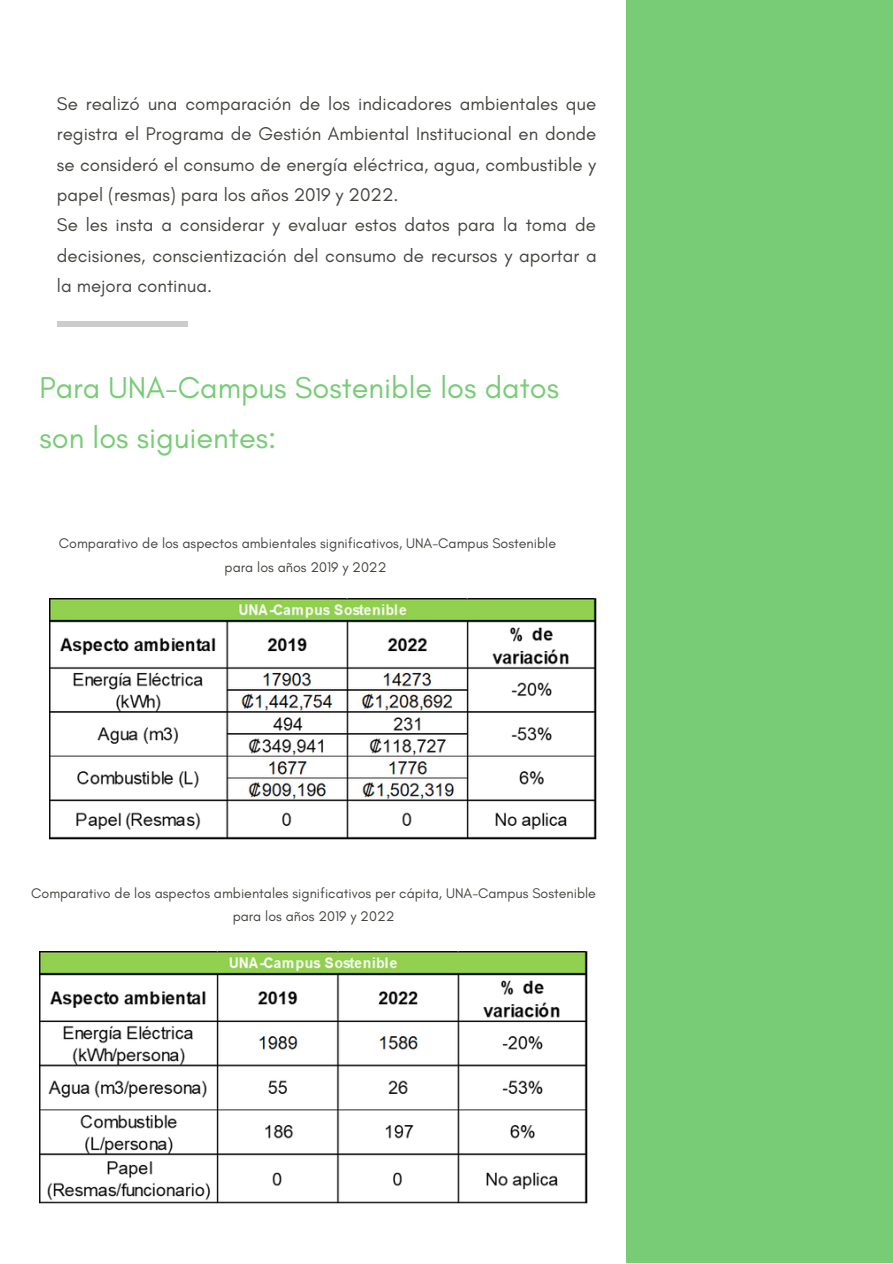
<style>
.page{position:relative;width:893px;height:1264px;background:#fff}
.page>*{position:absolute;margin:0;border:0;box-sizing:border-box;transform-origin:0 0}
.t1{font:30.75px/50.6px "Glacial Indifference";color:#78cc76}
.t2{font:18.75px/30.3px "Glacial Indifference";color:#444440}
.t3{font:14.25px/23.4px "Glacial Indifference";color:#444440;text-align:center}
</style>
<div class="page">
<div style="left:626px;top:0;width:266px;height:1262px;background:#78cc76"></div>
<div style="left:57px;top:322px;width:130px;height:5px;background:#ccc"></div>
<img style="left:49px;top:598px;width:547px;height:242px">
<img style="left:39px;top:951px;width:548px;height:252px">
<p class="t2" style="left:57px;top:88px;width:541px">Se realizó una comparación de los indicadores ambientales que registra el Programa de Gestión Ambiental Institucional en donde se consideró el consumo de energía eléctrica, agua, combustible y papel (resmas) para los años 2019 y 2022.<br>Se les insta a considerar y evaluar estos datos para la toma de decisiones, conscientización del consumo de recursos y aportar a la mejora continua.</p>
<h1 class="t1" style="left:39px;top:361px;width:521px">Para UNA-Campus Sostenible los datos son los siguientes:</h1>
<p class="t3" style="left:59px;top:531px;width:498px">Comparativo de los aspectos ambientales significativos, UNA-Campus Sostenible para los años 2019 y 2022</p>
<p class="t3" style="left:31px;top:880px;width:566px">Comparativo de los aspectos ambientales significativos per cápita, UNA-Campus Sostenible para los años 2019 y 2022</p>
</div>
